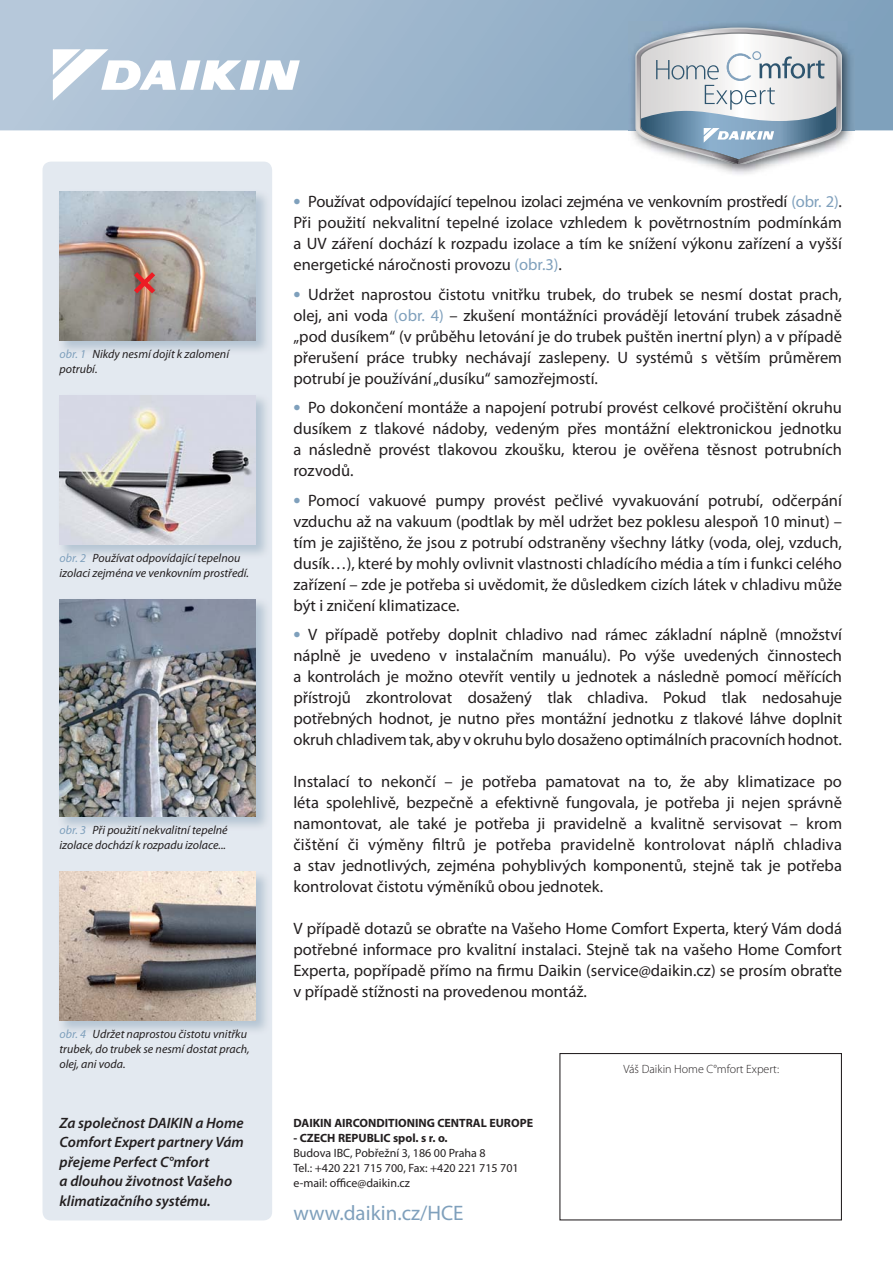
<style>
.page{position:relative;width:893px;height:1263px;background:#fff}
.page>*{position:absolute;margin:0;border:0;box-sizing:border-box;transform-origin:0 0}
.t1{font:21px "Myriad Pro";color:#7fa0bc}
.t2{font:16.5px/21px "Myriad Pro";color:#231f20;text-align:justify}
.t3{font:italic 600 15px/19.5px "Myriad Pro";color:#231f20}
.t4{font:italic 12px/15px "Myriad Pro";color:#231f20}
.t5{font:12px/15px "Myriad Pro";color:#231f20}
.t6{font:700 12px "Myriad Pro";color:#231f20}
.t7{font:300 12px "Myriad Pro";color:#231f20}
.s1{color:#7fa0bc}
.s2{font-weight:700;font-size:21px;color:#7fa0bc}
</style>
<div class="page">
<div style="left:43px;top:162px;width:229px;height:1058px;background:#e3e9f0;border-radius:9px"></div>
<img style="left:59px;top:599px;width:207px;height:228px">
<img style="left:60px;top:600px;width:195px;height:216px">
<img style="left:59px;top:871px;width:207px;height:160px">
<img style="left:60px;top:872px;width:195px;height:148px">
<svg style="left:0;top:0;width:893px;height:130px"></svg>
<svg style="left:53px;top:49px;width:247px;height:52px"></svg>
<img style="left:629px;top:21px;width:225px;height:153px">
<svg style="left:635px;top:28px;width:207px;height:136px"></svg>
<img style="left:59px;top:191px;width:207px;height:160px">
<img style="left:60px;top:191px;width:195px;height:149px">
<img style="left:59px;top:395px;width:207px;height:160px">
<img style="left:60px;top:395px;width:195px;height:149px">
<svg style="left:129px;top:267px;width:31px;height:31px"></svg>
<div style="left:559px;top:1053px;width:283px;height:167px;border:1px solid #231f20"></div>
<p class="t4" style="left:60px;top:347px;width:171px"><span class="s1">obr. 1</span> Nikdy nesmí dojít k zalomení potrubí.</p>
<p class="t4" style="left:60px;top:551px;width:191px"><span class="s1">obr. 2</span> Používat odpovídající tepelnou izolaci zejména ve venkovním prostředí.</p>
<p class="t4" style="left:60px;top:824px;width:170px"><span class="s1">obr. 3</span> Při použití nekvalitní tepelné izolace dochází k rozpadu izolace...</p>
<p class="t4" style="left:60px;top:1028px;width:192px"><span class="s1">obr. 4</span> Udržet naprostou čistotu vnitřku trubek, do trubek se nesmí dostat prach, olej, ani voda.</p>
<p class="t3" style="left:60px;top:1114px;width:186px">Za společnost DAIKIN a Home<br>Comfort Expert partnery Vám přejeme Perfect C°mfort<br>a dlouhou životnost Vašeho klimatizačního systému.</p>
<p class="t2" style="left:293px;top:193px;width:550px"><span class="s2">•</span> Používat odpovídající tepelnou izolaci zejména ve venkovním prostředí <span class="s1">(obr. 2)</span>.<br>Při použití nekvalitní tepelné izolace vzhledem k povětrnostním podmínkám a UV záření dochází k rozpadu izolace a tím ke snížení výkonu zařízení a vyšší energetické náročnosti provozu <span class="s1">(obr.3)</span>.</p>
<p class="t2" style="left:293px;top:285px;width:550px"><span class="s2">•</span> Udržet naprostou čistotu vnitřku trubek, do trubek se nesmí dostat prach, olej, ani voda <span class="s1">(obr. 4)</span> – zkušení montážníci provádějí letování trubek zásadně „pod dusíkem“ (v průběhu letování je do trubek puštěn inertní plyn) a v případě přerušení práce trubky nechávají zaslepeny. U systémů s větším průměrem potrubí je používání „dusíku“ samozřejmostí.</p>
<p class="t2" style="left:293px;top:399px;width:550px"><span class="s2">•</span> Po dokončení montáže a napojení potrubí provést celkové pročištění okruhu dusíkem z tlakové nádoby, vedeným přes montážní elektronickou jednotku a následně provést tlakovou zkoušku, kterou je ověřena těsnost potrubních rozvodů.</p>
<p class="t2" style="left:293px;top:491px;width:550px"><span class="s2">•</span> Pomocí vakuové pumpy provést pečlivé vyvakuování potrubí, odčerpání vzduchu až na vakuum (podtlak by měl udržet bez poklesu alespoň 10 minut) – tím je zajištěno, že jsou z potrubí odstraněny všechny látky (voda, olej, vzduch, dusík…), které by mohly ovlivnit vlastnosti chladícího média a tím i funkci celého zařízení – zde je potřeba si uvědomit, že důsledkem cizích látek v chladivu může být i zničení klimatizace.</p>
<p class="t2" style="left:293px;top:626px;width:550px"><span class="s2">•</span> V případě potřeby doplnit chladivo nad rámec základní náplně (množství náplně je uvedeno v instalačním manuálu). Po výše uvedených činnostech a kontrolách je možno otevřít ventily u jednotek a následně pomocí měřících přístrojů zkontrolovat dosažený tlak chladiva. Pokud tlak nedosahuje potřebných hodnot, je nutno přes montážní jednotku z tlakové láhve doplnit okruh chladivem tak, aby v okruhu bylo dosaženo optimálních pracovních hodnot.</p>
<p class="t2" style="left:293px;top:773px;width:550px">Instalací to nekončí – je potřeba pamatovat na to, že aby klimatizace po léta spolehlivě, bezpečně a efektivně fungovala, je potřeba ji nejen správně namontovat, ale také je potřeba ji pravidelně a kvalitně servisovat – krom čištění či výměny filtrů je potřeba pravidelně kontrolovat náplň chladiva a stav jednotlivých, zejména pohyblivých komponentů, stejně tak je potřeba kontrolovat čistotu výměníků obou jednotek.</p>
<p class="t2" style="left:293px;top:920px;width:550px">V případě dotazů se obraťte na Vašeho Home Comfort Experta, který Vám dodá potřebné informace pro kvalitní instalaci. Stejně tak na vašeho Home Comfort Experta, popřípadě přímo na firmu Daikin (service@daikin.cz) se prosím obraťte v případě stížnosti na provedenou montáž.</p>
<p class="t6" style="left:293px;top:1118px;width:241px">DAIKIN AIRCONDITIONING CENTRAL EUROPE</p>
<p class="t6" style="left:293px;top:1133px;width:156px">- CZECH REPUBLIC spol. s r. o.</p>
<p class="t5" style="left:293px;top:1147px;width:227px">Budova IBC, Pobřežní 3, 186 00 Praha 8<br>Tel.: +420 221 715 700, Fax: +420 221 715 701 e-mail: office@daikin.cz</p>
<p class="t1" style="left:293px;top:1205px;width:172px">www.daikin.cz/HCE</p>
<p class="t7" style="left:623px;top:1065px;width:157px">Váš Daikin Home C°mfort Expert:</p>
</div>
